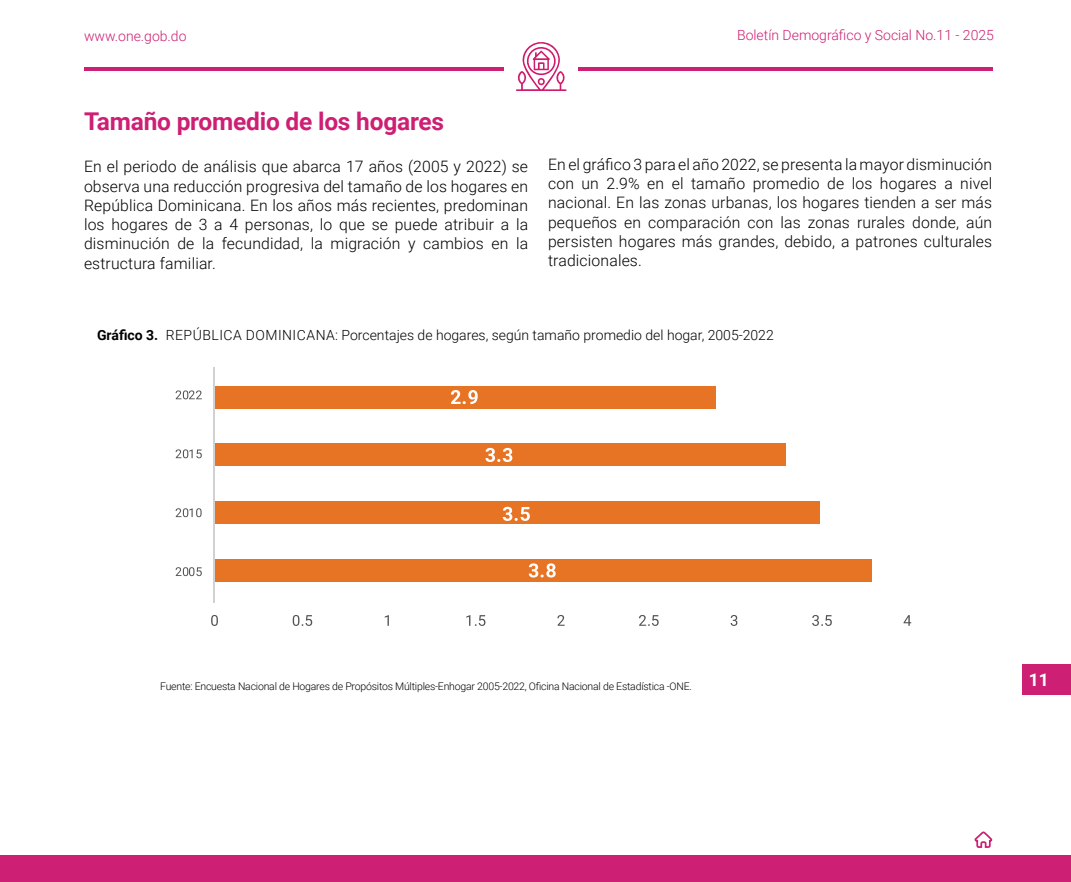
<style>
.page{position:relative;width:1071px;height:882px;background:#fff}
.page>*{position:absolute;margin:0;border:0;box-sizing:border-box;transform-origin:0 0}
.t1{font:700 24.5px "Roboto";letter-spacing:-.01em;color:#cd1f73}
.t2{font:700 17.5px "Roboto";color:#fff}
.t3{font:300 15.75px/19.2px "Roboto";letter-spacing:.01em;color:#000;text-align:justify}
.t4{font:300 14px "Roboto";color:#000}
.t5{font:300 14px "Roboto";color:#cd1f73}
.t6{font:300 10.5px "Roboto";letter-spacing:-.02em;color:#000}
.s1{font-weight:700}
</style>
<div class="page">
<div style="left:1022px;top:665px;width:49px;height:30px;background:#cd1f73"></div>
<div style="left:0;top:856px;width:1071px;height:26px;background:#cd1f73"></div>
<svg style="left:974px;top:832px;width:19px;height:16px"></svg>
<hr style="left:84px;top:67px;width:419px;height:4px;background:#cd1f73">
<hr style="left:578px;top:67px;width:414px;height:4px;background:#cd1f73">
<svg style="left:516px;top:42px;width:51px;height:49px"></svg>
<div style="left:214px;top:559px;width:658px;height:22px;background:#e77325"></div>
<div style="left:214px;top:501px;width:606px;height:23px;background:#e77325"></div>
<div style="left:214px;top:444px;width:571px;height:22px;background:#e77325"></div>
<div style="left:214px;top:386px;width:502px;height:23px;background:#e77325"></div>
<hr style="left:213px;top:367px;width:1px;height:235px;background:#cfd2d1">
<svg style="left:529px;top:563px;width:27px;height:15px"></svg>
<svg style="left:503px;top:507px;width:27px;height:14px"></svg>
<svg style="left:485px;top:448px;width:27px;height:14px"></svg>
<svg style="left:451px;top:390px;width:27px;height:14px"></svg>
<svg style="left:211px;top:615px;width:7px;height:11px"></svg>
<svg style="left:293px;top:615px;width:19px;height:11px"></svg>
<svg style="left:385px;top:615px;width:4px;height:11px"></svg>
<svg style="left:466px;top:615px;width:19px;height:11px"></svg>
<svg style="left:557px;top:615px;width:8px;height:11px"></svg>
<svg style="left:639px;top:615px;width:20px;height:11px"></svg>
<svg style="left:731px;top:615px;width:6px;height:11px"></svg>
<svg style="left:812px;top:615px;width:20px;height:11px"></svg>
<svg style="left:904px;top:615px;width:7px;height:11px"></svg>
<svg style="left:176px;top:567px;width:26px;height:9px"></svg>
<svg style="left:176px;top:508px;width:26px;height:9px"></svg>
<svg style="left:176px;top:449px;width:26px;height:9px"></svg>
<svg style="left:176px;top:390px;width:26px;height:9px"></svg>
<p class="t5" style="left:84px;top:26px;width:104px">www.one.gob.do</p>
<p class="t5" style="left:737px;top:26px;width:258px">Boletín Demográfico y Social No.11 - 2025</p>
<h1 class="t1" style="left:84px;top:105px;width:362px">Tamaño promedio de los hogares</h1>
<p class="t3" style="left:84px;top:157px;width:446px">En el periodo de análisis que abarca 17 años (2005 y 2022) se observa una reducción progresiva del tamaño de los hogares en República Dominicana. En los años más recientes, predominan los hogares de 3 a 4 personas, lo que se puede atribuir a la disminución de la fecundidad, la migración y cambios en la estructura familiar.</p>
<p class="t3" style="left:548px;top:154px;width:446px">En el gráfico 3 para el año 2022, se presenta la mayor disminución con un 2.9% en el tamaño promedio de los hogares a nivel nacional. En las zonas urbanas, los hogares tienden a ser más pequeños en comparación con las zonas rurales donde, aún persisten hogares más grandes, debido, a patrones culturales tradicionales.</p>
<p class="t4" style="left:97px;top:325px;width:678px"><span class="s1">Gráfico 3.</span> REPÚBLICA DOMINICANA: Porcentajes de hogares, según tamaño promedio del hogar, 2005-2022</p>
<p class="t6" style="left:160px;top:679px;width:533px">Fuente: Encuesta Nacional de Hogares de Propósitos Múltiples-Enhogar 2005-2022, Oficina Nacional de Estadística -ONE.</p>
<p class="t2" style="left:1029px;top:668px;width:22px">11</p>
</div>
